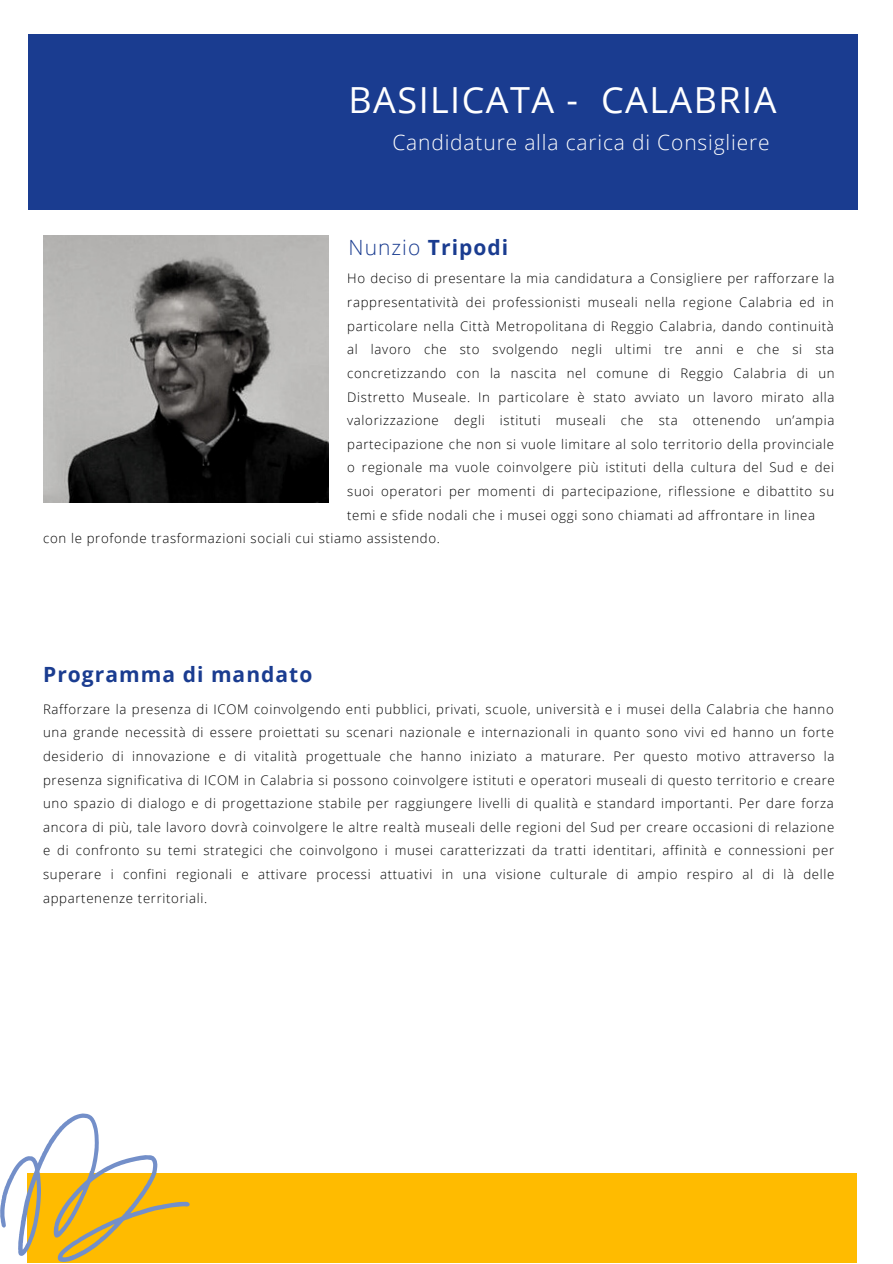
<style>
.page{position:relative;width:893px;height:1264px;background:#fff}
.page>*{position:absolute;margin:0;border:0;box-sizing:border-box;transform-origin:0 0}
.t1{font:36px "Open Sans";letter-spacing:.04em;color:#fff}
.t2{font:300 21px "Open Sans";letter-spacing:.04em;color:#fff}
.t3{font:700 21px "Open Sans";letter-spacing:.05em;color:#1a3c90}
.t4{font:300 13.2px/23.5px "Open Sans";letter-spacing:.05em;color:#000;text-align:justify}
.s1{font-weight:300}
</style>
<div class="page">
<div style="left:28px;top:35px;width:829px;height:175px;background:#1a3c90"></div>
<img style="left:43px;top:236px;width:286px;height:266px">
<div style="left:27px;top:1173px;width:829px;height:89px;background:#fb0"></div>
<svg style="left:0;top:1113px;width:190px;height:148px"></svg>
<h1 class="t1" style="left:348px;top:74px;width:429px">BASILICATA - CALABRIA</h1>
<h2 class="t2" style="left:392px;top:128px;width:379px">Candidature alla carica di Consigliere</h2>
<h2 class="t3" style="left:348px;top:233px;width:161px"><span class="s1">Nunzio</span> Tripodi</h2>
<p class="t4" style="left:347px;top:266px;width:489px;text-align:left">Ho deciso di presentare la mia candidatura a Consigliere per rafforzare la rappresentatività dei professionisti museali nella regione Calabria ed in particolare nella Città Metropolitana di Reggio Calabria, dando continuità al lavoro che sto svolgendo negli ultimi tre anni e che si sta concretizzando con la nascita nel comune di Reggio Calabria di un Distretto Museale. In particolare è stato avviato un lavoro mirato alla valorizzazione degli istituti museali che sta ottenendo un’ampia partecipazione che non si vuole limitare al solo territorio della provinciale o regionale ma vuole coinvolgere più istituti della cultura del Sud e dei suoi operatori per momenti di partecipazione, riflessione e dibattito su temi e sfide nodali che i musei oggi sono chiamati ad affrontare in linea</p>
<p class="t4" style="left:43px;top:526px;width:398px">con le profonde trasformazioni sociali cui stiamo assistendo.</p>
<h2 class="t3" style="left:43px;top:659px;width:271px">Programma di mandato</h2>
<p class="t4" style="left:43px;top:696px;width:793px">Rafforzare la presenza di ICOM coinvolgendo enti pubblici, privati, scuole, università e i musei della Calabria che hanno una grande necessità di essere proiettati su scenari nazionale e internazionali in quanto sono vivi ed hanno un forte desiderio di innovazione e di vitalità progettuale che hanno iniziato a maturare. Per questo motivo attraverso la presenza significativa di ICOM in Calabria si possono coinvolgere istituti e operatori museali di questo territorio e creare uno spazio di dialogo e di progettazione stabile per raggiungere livelli di qualità e standard importanti. Per dare forza ancora di più, tale lavoro dovrà coinvolgere le altre realtà museali delle regioni del Sud per creare occasioni di relazione e di confronto su temi strategici che coinvolgono i musei caratterizzati da tratti identitari, affinità e connessioni per superare i confini regionali e attivare processi attuativi in una visione culturale di ampio respiro al di là delle appartenenze territoriali.</p>
</div>
